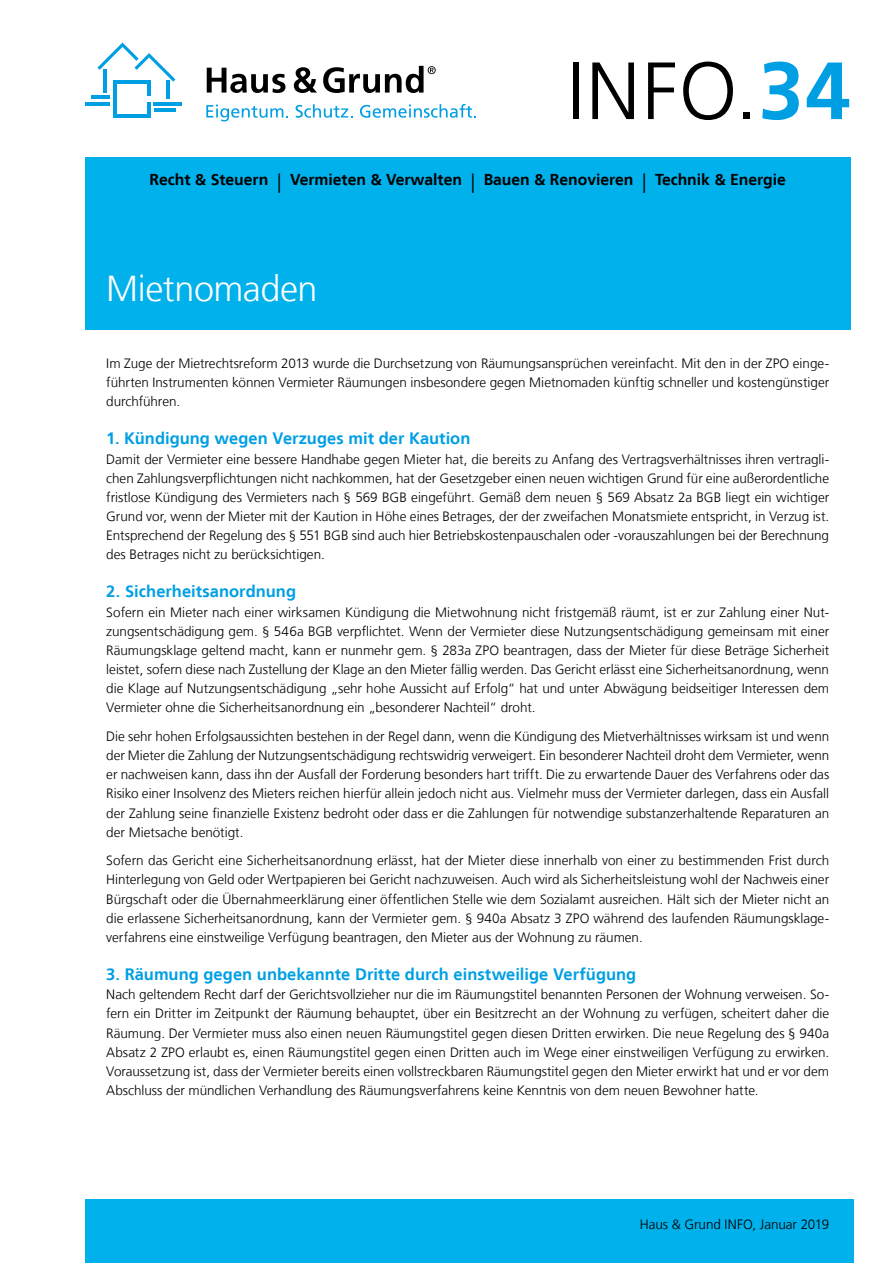
<style>
.page{position:relative;width:893px;height:1263px;background:#fff}
.page>*{position:absolute;margin:0;border:0;box-sizing:border-box;transform-origin:0 0}
.t1{font:300 81px "Frutiger LT";color:#000}
.t2{font:300 36px "Frutiger LT";letter-spacing:-.01em;color:#fff}
.t3{font:700 16.5px "Frutiger LT";color:#009fe3}
.t4{font:700 15.75px "Frutiger LT";color:#000}
.t5{font:300 13.5px/19.2px "Frutiger LT";letter-spacing:-.005em;color:#000;text-align:justify}
.s1{font-weight:700;color:#009fe3}
.s2{font-weight:300;font-size:19.5px}
</style>
<div class="page">
<div style="left:85px;top:157px;width:765px;height:173px;background:#00b1eb"></div>
<div style="left:85px;top:1199px;width:768px;height:64px;background:#00b1eb"></div>
<hr style="left:113px;top:80px;width:3px;height:38px;background:#009fe3">
<hr style="left:147px;top:102px;width:4px;height:16px;background:#009fe3">
<hr style="left:113px;top:114px;width:38px;height:4px;background:#009fe3">
<hr style="left:113px;top:80px;width:38px;height:3px;background:#009fe3">
<hr style="left:154px;top:108px;width:21px;height:3px;background:#009fe3">
<hr style="left:154px;top:102px;width:28px;height:3px;background:#009fe3">
<hr style="left:147px;top:80px;width:4px;height:16px;background:#009fe3">
<hr style="left:166px;top:81px;width:3px;height:18px;background:#009fe3">
<hr style="left:91px;top:96px;width:19px;height:3px;background:#009fe3">
<hr style="left:85px;top:102px;width:25px;height:3px;background:#009fe3">
<hr style="left:104px;top:69px;width:3px;height:24px;background:#009fe3">
<svg style="left:97px;top:43px;width:78px;height:39px"></svg>
<svg style="left:207px;top:68px;width:78px;height:25px"></svg>
<svg style="left:294px;top:67px;width:23px;height:26px"></svg>
<svg style="left:323px;top:66px;width:113px;height:27px"></svg>
<svg style="left:206px;top:105px;width:82px;height:16px"></svg>
<svg style="left:296px;top:104px;width:57px;height:14px"></svg>
<svg style="left:360px;top:104px;width:116px;height:14px"></svg>
<h1 class="t1" style="left:566px;top:45px;width:285px">INFO.<span class="s1">34</span></h1>
<p class="t4" style="left:150px;top:170px;width:638px">Recht &amp; Steuern <span class="s2">|</span> Vermieten &amp; Verwalten <span class="s2">|</span> Bauen &amp; Renovieren <span class="s2">|</span> Technik &amp; Energie</p>
<h2 class="t2" style="left:106px;top:268px;width:213px">Mietnomaden</h2>
<p class="t5" style="left:106px;top:354px;width:724px">Im Zuge der Mietrechtsreform 2013 wurde die Durchsetzung von Räumungsansprüchen vereinfacht. Mit den in der ZPO einge&shy;führten Instrumenten können Vermieter Räumungen insbesondere gegen Mietnomaden künftig schneller und kostengünstiger durchführen.</p>
<p class="t3" style="left:106px;top:429px;width:366px">1. Kündigung wegen Verzuges mit der Kaution</p>
<p class="t5" style="left:106px;top:449px;width:724px">Damit der Vermieter eine bessere Handhabe gegen Mieter hat, die bereits zu Anfang des Vertragsverhältnisses ihren vertragli&shy;chen Zahlungsverpflichtungen nicht nachkommen, hat der Gesetzgeber einen neuen wichtigen Grund für eine außerordentliche fristlose Kündigung des Vermieters nach § 569 BGB eingeführt. Gemäß dem neuen § 569 Absatz 2a BGB liegt ein wichtiger Grund vor, wenn der Mieter mit der Kaution in Höhe eines Betrages, der der zweifachen Monatsmiete entspricht, in Verzug ist.<br>Entsprechend der Regelung des § 551 BGB sind auch hier Betriebskostenpauschalen oder -vorauszahlungen bei der Berechnung des Betrages nicht zu berücksichtigen.</p>
<p class="t3" style="left:106px;top:582px;width:191px">2. Sicherheitsanordnung</p>
<p class="t5" style="left:106px;top:602px;width:724px">Sofern ein Mieter nach einer wirksamen Kündigung die Mietwohnung nicht fristgemäß räumt, ist er zur Zahlung einer Nut&shy;zungsentschädigung gem. § 546a BGB verpflichtet. Wenn der Vermieter diese Nutzungsentschädigung gemeinsam mit einer Räumungsklage geltend macht, kann er nunmehr gem. § 283a ZPO beantragen, dass der Mieter für diese Beträge Sicherheit leistet, sofern diese nach Zustellung der Klage an den Mieter fällig werden. Das Gericht erlässt eine Sicherheitsanordnung, wenn die Klage auf Nutzungsentschädigung „sehr hohe Aussicht auf Erfolg“ hat und unter Abwägung beidseitiger Interessen dem Vermieter ohne die Sicherheitsanordnung ein „besonderer Nachteil“ droht.</p>
<p class="t5" style="left:106px;top:727px;width:724px">Die sehr hohen Erfolgsaussichten bestehen in der Regel dann, wenn die Kündigung des Mietverhältnisses wirksam ist und wenn der Mieter die Zahlung der Nutzungsentschädigung rechtswidrig verweigert. Ein besonderer Nachteil droht dem Vermieter, wenn er nachweisen kann, dass ihn der Ausfall der Forderung besonders hart trifft. Die zu erwartende Dauer des Verfahrens oder das Risiko einer Insolvenz des Mieters reichen hierfür allein jedoch nicht aus. Vielmehr muss der Vermieter darlegen, dass ein Ausfall der Zahlung seine finanzielle Existenz bedroht oder dass er die Zahlungen für notwendige substanzerhaltende Reparaturen an der Mietsache benötigt.</p>
<p class="t5" style="left:106px;top:851px;width:724px">Sofern das Gericht eine Sicherheitsanordnung erlässt, hat der Mieter diese innerhalb von einer zu bestimmenden Frist durch Hinterlegung von Geld oder Wertpapieren bei Gericht nachzuweisen. Auch wird als Sicherheitsleistung wohl der Nachweis einer Bürgschaft oder die Übernahmeerklärung einer öffentlichen Stelle wie dem Sozialamt ausreichen. Hält sich der Mieter nicht an die erlassene Sicherheitsanordnung, kann der Vermieter gem. § 940a Absatz 3 ZPO während des laufenden Räumungsklage&shy;verfahrens eine einstweilige Verfügung beantragen, den Mieter aus der Wohnung zu räumen.</p>
<p class="t3" style="left:106px;top:965px;width:531px">3. Räumung gegen unbekannte Dritte durch einstweilige Verfügung</p>
<p class="t5" style="left:106px;top:985px;width:724px">Nach geltendem Recht darf der Gerichtsvollzieher nur die im Räumungstitel benannten Personen der Wohnung verweisen. So&shy;fern ein Dritter im Zeitpunkt der Räumung behauptet, über ein Besitzrecht an der Wohnung zu verfügen, scheitert daher die Räumung. Der Vermieter muss also einen neuen Räumungstitel gegen diesen Dritten erwirken. Die neue Regelung des § 940a Absatz 2 ZPO erlaubt es, einen Räumungstitel gegen einen Dritten auch im Wege einer einstweiligen Verfügung zu erwirken.<br>Voraussetzung ist, dass der Vermieter bereits einen vollstreckbaren Räumungstitel gegen den Mieter erwirkt hat und er vor dem Abschluss der mündlichen Verhandlung des Räumungsverfahrens keine Kenntnis von dem neuen Bewohner hatte.</p>
<p class="t5" style="left:640px;top:1215px;width:191px">Haus &amp; Grund INFO, Januar 2019</p>
</div>
